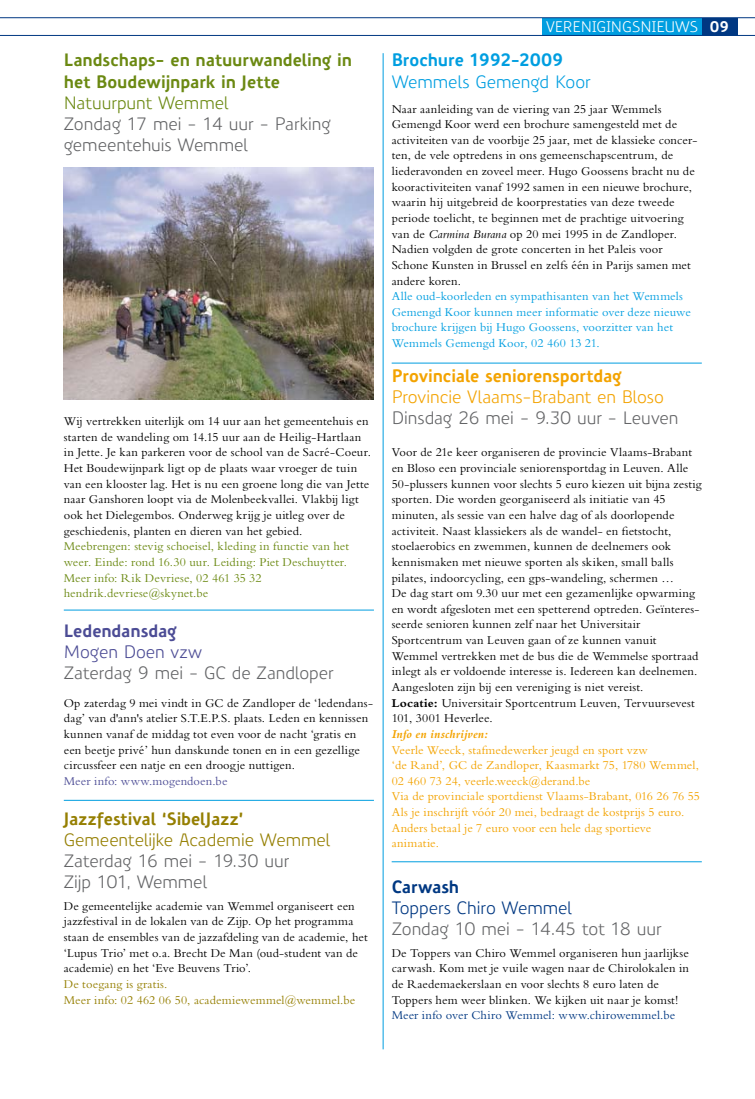
<style>
.page{position:relative;width:755px;height:1099px;background:#fff}
.page>*{position:absolute;margin:0;border:0;box-sizing:border-box;transform-origin:0 0}
.t1{font:17.5px/21px "Precious Sans";letter-spacing:-.01em;color:#646567}
.t2{font:700 17.5px/21px "Precious Sans";letter-spacing:-.005em;color:#6b8912}
.t3{font:17.5px "Precious Sans";color:#f3a300}
.t4{font:700 17.5px "Precious Sans";letter-spacing:-.005em;color:#f3a300}
.t5{font:17.5px "Precious Sans";letter-spacing:-.01em;color:#957f02}
.t6{font:700 17.5px "Precious Sans";letter-spacing:-.01em;color:#957f02}
.t7{font:17.5px "Precious Sans";letter-spacing:-.01em;color:#009ee0}
.t8{font:17.5px "Precious Sans";color:#003882}
.t9{font:700 17.5px "Precious Sans";letter-spacing:-.01em;color:#009ee0}
.t10{font:17.5px "Precious Sans";letter-spacing:-.005em;color:#6b8912}
.t11{font:700 17.5px "Precious Sans";letter-spacing:-.01em;color:#4c4c95}
.t12{font:17.5px "Precious Sans";color:#4c4c95}
.t13{font:700 17.5px "Precious Sans";letter-spacing:-.01em;color:#003882}
.t14{font:15px "Precious Sans";color:#fff}
.t15{font:12.5px/15.6px "Bembo Std";letter-spacing:.01em;color:#000}
.t16{font:12.5px/15.6px "Bembo Std";letter-spacing:.01em;color:#f3a300}
.t17{font:12.5px/15.6px "Bembo Std";letter-spacing:.01em;color:#009ee0}
.t18{font:12.5px/15.6px "Bembo Std";letter-spacing:.01em;color:#6b8912}
.t19{font:12.5px/15.6px "Bembo Std";letter-spacing:.01em;color:#957f02}
.t20{font:12.5px "Bembo Std";letter-spacing:.01em;color:#003882}
.t21{font:12.5px "Bembo Std";letter-spacing:.01em;color:#4c4c95}
.t22{font:italic 700 12.5px "Bembo Std";letter-spacing:.01em;color:#f3a300}
.s1{font-weight:700}
.s2{font-style:italic}
</style>
<div class="page">
<div style="left:702px;top:18px;width:35px;height:17px;background:#003882"></div>
<div style="left:542px;top:18px;width:160px;height:17px;background:#009ee0"></div>
<hr style="left:0;top:18px;width:755px;height:1px;background:#003882">
<hr style="left:0;top:35px;width:755px;height:1px;background:#003882">
<hr style="left:383px;top:53px;width:1px;height:996px;background:#009ee0">
<img style="left:64px;top:167px;width:309px;height:232px">
<hr style="left:392px;top:861px;width:310px;height:1px;background:#009ee0">
<hr style="left:64px;top:800px;width:310px;height:1px;background:#009ee0">
<hr style="left:64px;top:609px;width:310px;height:1px;background:#009ee0">
<hr style="left:392px;top:363px;width:310px;height:1px;background:#009ee0">
<h1 class="t2" style="left:64px;top:50px;width:290px">Landschaps- en natuurwandeling in het Boudewijnpark in Jette</h1>
<h1 class="t10" style="left:64px;top:91px;width:166px">Natuurpunt Wemmel</h1>
<h1 class="t1" style="left:64px;top:113px;width:269px">Zondag 17 mei - 14 uur - Parking gemeentehuis Wemmel</h1>
<p class="t15" style="left:64px;top:413px;width:309px">Wij vertrekken uiterlijk om 14 uur aan het gemeentehuis en starten de wandeling om 14.15 uur aan de Heilig-Hartlaan in Jette. Je kan parkeren voor de school van de Sacré-Coeur.<br>Het Boudewijnpark ligt op de plaats waar vroeger de tuin van een klooster lag. Het is nu een groene long die van Jette naar Ganshoren loopt via de Molenbeekvallei. Vlakbij ligt ook het Dielegembos. Onderweg krijg je uitleg over de geschiedenis, planten en dieren van het gebied.</p>
<p class="t18" style="left:64px;top:538px;width:287px">Meebrengen: stevig schoeisel, kleding in functie van het weer. Einde: rond 16.30 uur. Leiding: Piet Deschuytter.<br>Meer info: Rik Devriese, 02 461 35 32 hendrik.devriese@skynet.be</p>
<h1 class="t11" style="left:64px;top:619px;width:115px">Ledendansdag</h1>
<h1 class="t12" style="left:64px;top:640px;width:140px">Mogen Doen vzw</h1>
<h1 class="t1" style="left:64px;top:662px;width:271px">Zaterdag 9 mei - GC de Zandloper</h1>
<p class="t15" style="left:64px;top:694px;width:311px">Op zaterdag 9 mei vindt in GC de Zandloper de ‘ledendans&shy;dag’ van d'ann's atelier S.T.E.P.S. plaats. Leden en kennissen kunnen vanaf de middag tot even voor de nacht ‘gratis en een beetje privé’ hun danskunde tonen en in een gezellige circussfeer een natje en een droogje nuttigen.</p>
<p class="t21" style="left:64px;top:773px;width:165px">Meer info: www.mogendoen.be</p>
<h1 class="t6" style="left:64px;top:807px;width:181px">Jazzfestival ‘SibelJazz’</h1>
<h1 class="t5" style="left:64px;top:828px;width:268px">Gemeentelijke Academie Wemmel</h1>
<h1 class="t1" style="left:64px;top:850px;width:227px">Zaterdag 16 mei - 19.30 uur<br>Zijp 101, Wemmel</h1>
<p class="t15" style="left:64px;top:897px;width:305px">De gemeentelijke academie van Wemmel organiseert een jazzfestival in de lokalen van de Zijp. Op het programma staan de ensembles van de jazzafdeling van de academie, het ‘Lupus Trio’ met o.a. Brecht De Man (oud-student van de academie) en het ‘Eve Beuvens Trio’.</p>
<p class="t19" style="left:64px;top:976px;width:293px">De toegang is gratis.<br>Meer info: 02 462 06 50, academiewemmel@wemmel.be</p>
<p class="t14" style="left:546px;top:17px;width:36px">VERENIGING</p>
<p class="t14" style="left:632px;top:17px;width:18px">SNIEU</p>
<p class="t14" style="left:675px;top:17px;width:55px">WS <span class="s1">09</span></p>
<h1 class="t9" style="left:392px;top:49px;width:173px">Brochure 1992-2009</h1>
<h1 class="t7" style="left:392px;top:70px;width:200px">Wemmels Gemengd Koor</h1>
<p class="t15" style="left:392px;top:101px;width:307px">Naar aanleiding van de viering van 25 jaar Wemmels Gemengd Koor werd een brochure samengesteld met de activiteiten van de voorbije 25 jaar, met de klassieke concer&shy;ten, de vele optredens in ons gemeenschapscentrum, de liederavonden en zoveel meer. Hugo Goossens bracht nu de kooractiviteiten vanaf 1992 samen in een nieuwe brochure, waarin hij uitgebreid de koorprestaties van deze tweede periode toelicht, te beginnen met de prachtige uitvoering van de <span class="s2">Carmina Burana</span> op 20 mei 1995 in de Zandloper.<br>Nadien volgden de grote concerten in het Paleis voor Schone Kunsten in Brussel en zelfs één in Parijs samen met andere koren.</p>
<p class="t17" style="left:392px;top:288px;width:301px">Alle oud-koorleden en sympathisanten van het Wemmels Gemengd Koor kunnen meer informatie over deze nieuwe brochure krijgen bij Hugo Goossens, voorzitter van het Wemmels Gemengd Koor, 02 460 13 21.</p>
<h1 class="t4" style="left:392px;top:364px;width:232px">Provinciale seniorensportdag</h1>
<h1 class="t3" style="left:392px;top:385px;width:274px">Provincie Vlaams-Brabant en Bloso</h1>
<h1 class="t1" style="left:392px;top:407px;width:288px">Dinsdag 26 mei - 9.30 uur - Leuven</h1>
<p class="t15" style="left:392px;top:444px;width:311px">Voor de 21e keer organiseren de provincie Vlaams-Brabant en Bloso een provinciale seniorensportdag in Leuven. Alle 50-plussers kunnen voor slechts 5 euro kiezen uit bijna zestig sporten. Die worden georganiseerd als initiatie van 45 minuten, als sessie van een halve dag of als doorlopende activiteit. Naast klassiekers als de wandel- en fietstocht, stoelaerobics en zwemmen, kunnen de deelnemers ook kennismaken met nieuwe sporten als skiken, small balls pilates, indoorcycling, een gps-wandeling, schermen …<br>De dag start om 9.30 uur met een gezamenlijke opwarming en wordt afgesloten met een spetterend optreden. Geïnteres&shy;seerde senioren kunnen zelf naar het Universitair Sportcentrum van Leuven gaan of ze kunnen vanuit Wemmel vertrekken met de bus die de Wemmelse sportraad inlegt als er voldoende interesse is. Iedereen kan deelnemen.<br>Aangesloten zijn bij een vereniging is niet vereist.<br><span class="s1">Locatie:</span> Universitair Sportcentrum Leuven, Tervuursevest 101, 3001 Heverlee.</p>
<p class="t22" style="left:392px;top:727px;width:98px">Info en inschrijven:</p>
<p class="t16" style="left:392px;top:741px;width:310px">Veerle Weeck, stafmedewerker jeugd en sport vzw<br>‘de Rand’, GC de Zandloper, Kaasmarkt 75, 1780 Wemmel, 02 460 73 24, veerle.weeck@derand.be<br>Via de provinciale sportdienst Vlaams-Brabant, 016 26 76 55<br>Als je inschrijft vóór 20 mei, bedraagt de kostprijs 5 euro.<br>Anders betaal je 7 euro voor een hele dag sportieve animatie.</p>
<h1 class="t13" style="left:392px;top:875px;width:69px">Carwash</h1>
<h1 class="t8" style="left:392px;top:896px;width:182px">Toppers Chiro Wemmel</h1>
<h1 class="t1" style="left:392px;top:917px;width:271px">Zondag 10 mei - 14.45 tot 18 uur</h1>
<p class="t15" style="left:392px;top:944px;width:299px">De Toppers van Chiro Wemmel organiseren hun jaarlijkse carwash. Kom met je vuile wagen naar de Chirolokalen in de Raedemaekerslaan en voor slechts 8 euro laten de Toppers hem weer blinken. We kijken uit naar je komst!</p>
<p class="t20" style="left:392px;top:1008px;width:285px">Meer info over Chiro Wemmel: www.chirowemmel.be</p>
</div>
